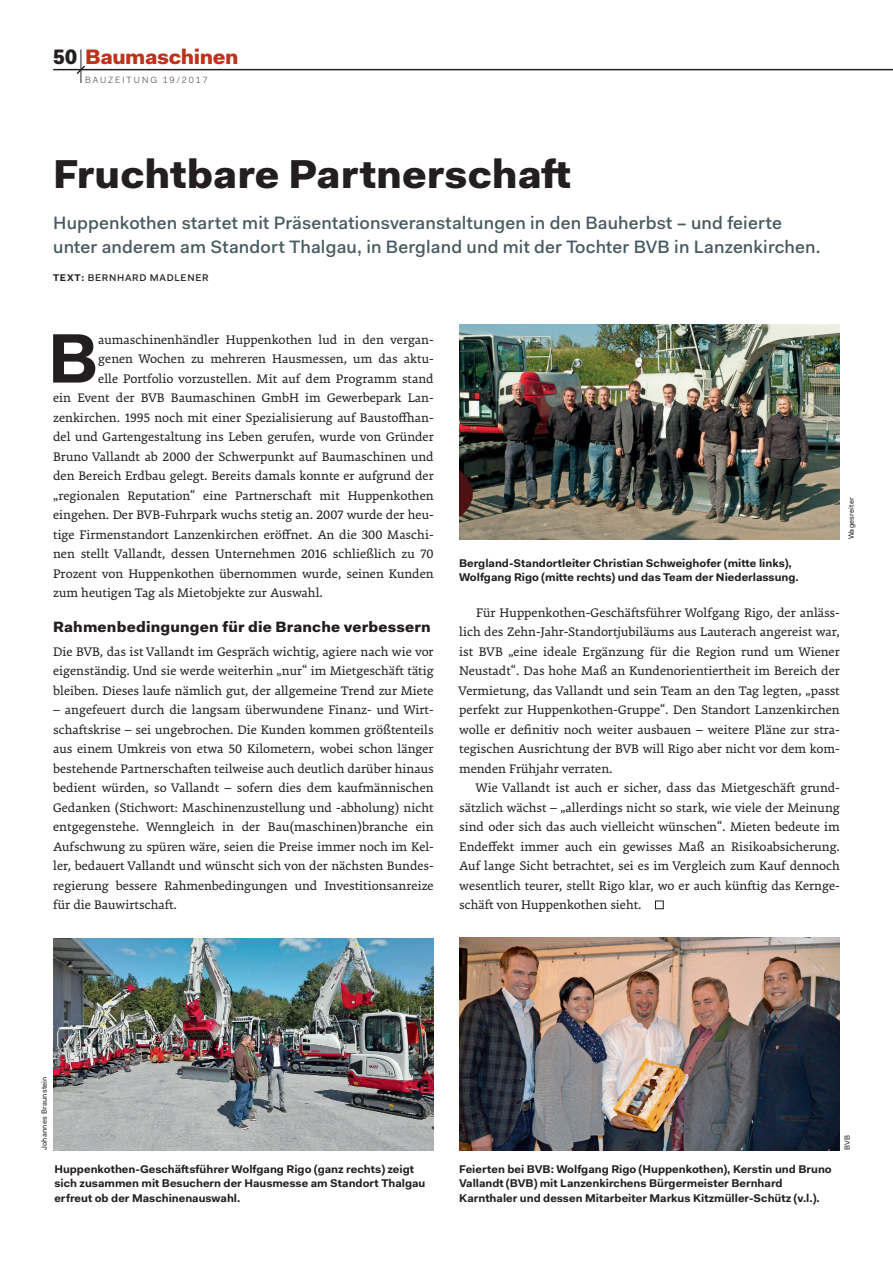
<style>
.page{position:relative;width:893px;height:1263px;background:#fff}
.page>*{position:absolute;margin:0;border:0;box-sizing:border-box;transform-origin:0 0}
.GS_Initial{font:700 70.2px "Fakt Pro";color:#231f20}
.TT_gross{font:900 40.5px "Fakt Pro";color:#231f20}
.t1{font:900 21px "Fakt Pro";letter-spacing:-.02em;color:#be321b}
.VS{font:500 18px/24px "Fakt Pro";letter-spacing:.01em;color:#485a62}
.ZW{font:900 15px "Fakt Pro";letter-spacing:.01em;color:#231f20}
.GS{font:13.5px/19.5px "Premiera";color:#231f20;text-align:justify}
.GS_ohneEZ{font:13.5px/19.5px "Premiera";color:#231f20;text-align:justify}
.GS_Initial-2{font:13.5px "Premiera";color:#231f20}
.BU{font:700 11.25px/14.2px "Fakt Pro";color:#231f20}
.AZ{font:500 9.75px "Fakt Pro";letter-spacing:.07em;color:#231f20}
.t2{font:300 9px "Fakt Pro";letter-spacing:.215em;color:#231f20}
.t3{font:7.5px "Fakt Pro";letter-spacing:.03em;color:#231f20}
.s1{color:#231f20}
.s2{font-weight:700}
</style>
<div class="page">
<hr style="left:81px;top:50px;width:1px;height:33px;background:#231f20">
<hr style="left:53px;top:69px;width:840px;height:1px;background:#231f20">
<svg style="left:76px;top:65px;width:9px;height:9px"></svg>
<div style="left:655px;top:900px;width:9px;height:9px;border:1px solid #231f20"></div>
<img style="left:459px;top:937px;width:381px;height:213px">
<img style="left:53px;top:938px;width:381px;height:212px">
<img style="left:459px;top:324px;width:381px;height:215px">
<p class="t1" style="left:53px;top:43px;width:187px"><span class="s1">50</span> Baumaschinen</p>
<p class="t2" style="left:85px;top:74px;width:124px">BAUZEITUNG 19/2017</p>
<p class="TT_gross" style="left:53px;top:147px;width:520px">Fruchtbare Partnerschaft</p>
<p class="VS" style="left:53px;top:210px;width:769px">Huppenkothen startet mit Präsentationsveranstaltungen in den Bauherbst – und feierte unter anderem am Standort Thalgau, in Bergland und mit der Tochter BVB in Lanzenkirchen.</p>
<p class="AZ" style="left:53px;top:271px;width:157px"><span class="s2">TEXT:</span> BERNHARD MADLENER</p>
<p class="GS_Initial" style="left:48px;top:311px;width:52px">B</p>
<p class="GS_Initial-2" style="left:98px;top:331px;width:337px">aumaschinenhändler Huppenkothen lud in den vergan-</p>
<p class="GS_Initial-2" style="left:98px;top:351px;width:337px">genen Wochen zu mehreren Hausmessen, um das aktu-</p>
<p class="GS_Initial-2" style="left:98px;top:370px;width:337px">elle Portfolio vorzustellen. Mit auf dem Programm stand</p>
<p class="GS_Initial-2" style="left:53px;top:390px;width:382px">ein Event der BVB Baumaschinen GmbH im Gewerbepark Lan-</p>
<p class="GS_Initial-2" style="left:53px;top:409px;width:382px">zenkirchen. 1995 noch mit einer Spezialisierung auf Baustoffhan-</p>
<p class="GS_Initial-2" style="left:53px;top:429px;width:382px">del und Gartengestaltung ins Leben gerufen, wurde von Gründer</p>
<p class="GS_Initial-2" style="left:53px;top:448px;width:382px">Bruno Vallandt ab 2000 der Schwerpunkt auf Baumaschinen und</p>
<p class="GS_Initial-2" style="left:53px;top:468px;width:382px">den Bereich Erdbau gelegt. Bereits damals konnte er aufgrund der</p>
<p class="GS_Initial-2" style="left:53px;top:487px;width:382px">„regionalen Reputation“ eine Partnerschaft mit Huppenkothen</p>
<p class="GS_Initial-2" style="left:53px;top:507px;width:382px">eingehen. Der BVB-Fuhrpark wuchs stetig an. 2007 wurde der heu-</p>
<p class="GS_Initial-2" style="left:53px;top:526px;width:382px">tige Firmenstandort Lanzenkirchen eröffnet. An die 300 Maschi-</p>
<p class="GS_Initial-2" style="left:53px;top:546px;width:382px">nen stellt Vallandt, dessen Unternehmen 2016 schließlich zu 70</p>
<p class="GS_Initial-2" style="left:53px;top:565px;width:382px">Prozent von Huppenkothen übernommen wurde, seinen Kunden</p>
<p class="GS_Initial-2" style="left:53px;top:585px;width:271px">zum heutigen Tag als Mietobjekte zur Auswahl.</p>
<p class="ZW" style="left:53px;top:616px;width:379px">Rahmenbedingungen für die Branche verbessern</p>
<p class="GS_ohneEZ" style="left:53px;top:642px;width:382px">Die BVB, das ist Vallandt im Gespräch wichtig, agiere nach wie vor eigenständig. Und sie werde weiterhin „nur“ im Mietgeschäft tätig bleiben. Dieses laufe nämlich gut, der allgemeine Trend zur Miete</p>
<p class="GS_ohneEZ" style="left:53px;top:700px;width:382px">– angefeuert durch die langsam überwundene Finanz- und Wirt&shy;schaftskrise – sei ungebrochen. Die Kunden kommen größtenteils aus einem Umkreis von etwa 50 Kilometern, wobei schon länger bestehende Partnerschaften teilweise auch deutlich darüber hinaus bedient würden, so Vallandt – sofern dies dem kaufmännischen Gedanken (Stichwort: Maschinenzustellung und -abholung) nicht entgegenstehe. Wenngleich in der Bau(maschinen)branche ein Aufschwung zu spüren wäre, seien die Preise immer noch im Kel&shy;ler, bedauert Vallandt und wünscht sich von der nächsten Bundes&shy;regierung bessere Rahmenbedingungen und Investitionsanreize für die Bauwirtschaft.</p>
<p class="BU" style="left:459px;top:555px;width:341px">Bergland-Standortleiter Christian Schweighofer (mitte links),<br>Wolfgang Rigo (mitte rechts) und das Team der Niederlassung.</p>
<p class="t3" style="left:846px;top:539px;width:44px;rotate:-90deg">Wagesreiter</p>
<p class="GS" style="left:459px;top:603px;width:382px;text-indent:17px">Für Huppenkothen-Geschäftsführer Wolfgang Rigo, der anläss&shy;lich des Zehn-Jahr-Standortjubiläums aus Lauterach angereist war, ist BVB „eine ideale Ergänzung für die Region rund um Wiener Neustadt“. Das hohe Maß an Kundenorientiertheit im Bereich der Vermietung, das Vallandt und sein Team an den Tag legten, „passt perfekt zur Huppenkothen-Gruppe“. Den Standort Lanzenkirchen wolle er definitiv noch weiter ausbauen – weitere Pläne zur stra&shy;tegischen Ausrichtung der BVB will Rigo aber nicht vor dem kom&shy;menden Frühjahr verraten.</p>
<p class="GS" style="left:459px;top:778px;width:382px;text-indent:17px">Wie Vallandt ist auch er sicher, dass das Mietgeschäft grund&shy;sätzlich wächst – „allerdings nicht so stark, wie viele der Meinung sind oder sich das auch vielleicht wünschen“. Mieten bedeute im Endeffekt immer auch ein gewisses Maß an Risikoabsicherung.<br>Auf lange Sicht betrachtet, sei es im Vergleich zum Kauf dennoch wesentlich teurer, stellt Rigo klar, wo er auch künftig das Kernge&shy;schäft von Huppenkothen sieht.</p>
<p class="t3" style="left:39px;top:1150px;width:76px;rotate:-90deg">Johannes Braunstein</p>
<p class="BU" style="left:54px;top:1162px;width:373px">Huppenkothen-Geschäftsführer Wolfgang Rigo (ganz rechts) zeigt sich zusammen mit Besuchern der Hausmesse am Standort Thalgau erfreut ob der Maschinenauswahl.</p>
<p class="BU" style="left:459px;top:1162px;width:374px">Feierten bei BVB: Wolfgang Rigo (Huppenkothen), Kerstin und Bruno<br>Vallandt (BVB) mit Lanzenkirchens Bürgermeister Bernhard<br>Karnthaler und dessen Mitarbeiter Markus Kitzmüller-Schütz (v.l.).</p>
<p class="t3" style="left:842px;top:1150px;width:16px;rotate:-90deg">BVB</p>
</div>
